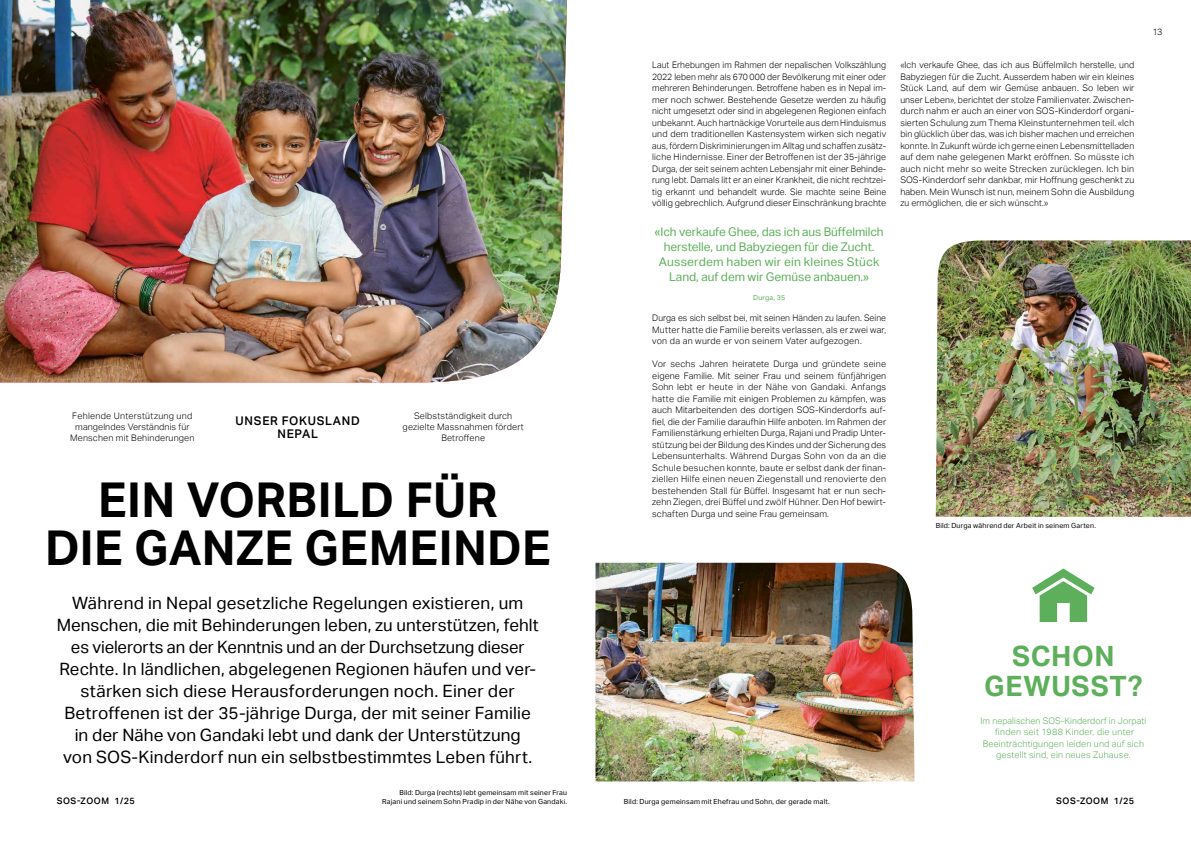
<style>
.page{position:relative;width:1191px;height:842px;background:#fff}
.page>*{position:absolute;margin:0;border:0;box-sizing:border-box;transform-origin:0 0}
.t1{font:700 48px/48px "Aktiv Grotesk";letter-spacing:.01em;color:#000;text-align:center}
.t2{font:700 28px/30px "Aktiv Grotesk";letter-spacing:.03em;color:#5daf5b;text-align:center}
.t3{font:17px/22px "Aktiv Grotesk";letter-spacing:.01em;color:#000;text-align:center}
.t4{font:12px/15px "Aktiv Grotesk";letter-spacing:-.005em;color:#5daf5b;text-align:center}
.t5{font:500 12px/13px "Aktiv Grotesk";letter-spacing:.06em;color:#000;text-align:center}
.t6{font:300 9px/11.5px "Aktiv Grotesk";letter-spacing:.015em;color:#000;text-align:justify}
.t7{font:300 9px/11.5px "Aktiv Grotesk";letter-spacing:.015em;color:#000;text-align:justify;scale:.96 1}
.t8{font:300 9px/11.5px "Aktiv Grotesk";letter-spacing:.02em;color:#5daf5b;text-align:center}
.t9{font:500 9px "Aktiv Grotesk";letter-spacing:.065em;color:#000}
.t10{font:7px/9.5px "Aktiv Grotesk";letter-spacing:.03em;color:#000;text-align:right}
.t11{font:7px "Aktiv Grotesk";letter-spacing:.03em;color:#5daf5b}
</style>
<div class="page">
<img style="left:0;top:0;width:567px;height:382px">
<img style="left:935px;top:240px;width:256px;height:277px">
<svg style="left:1032px;top:568px;width:62px;height:54px"></svg>
<img style="left:595px;top:563px;width:319px;height:218px">
<p class="t6" style="left:70px;top:410px;width:126px;line-height:11px;text-align:center">Fehlende Unterstützung und mangelndes Verständnis für<br>Menschen mit Behinderungen</p>
<h3 class="t5" style="left:236px;top:414px;width:126px">UNSER FOKUSLAND<br>NEPAL</h3>
<p class="t6" style="left:402px;top:410px;width:123px;line-height:11px;text-align:center">Selbstständigkeit durch gezielte Massnahmen fördert<br>Betroffene</p>
<h1 class="t1" style="left:45px;top:476px;width:507px">EIN VORBILD FÜR<br>DIE GANZE GEMEINDE</h1>
<p class="t3" style="left:57px;top:592px;width:483px">Während in Nepal gesetzliche Regelungen existieren, um Menschen, die mit Behinderungen leben, zu unterstützen, fehlt es vielerorts an der Kenntnis und an der Durchsetzung dieser Rechte. In ländlichen, abgelegenen Regionen häufen und ver&shy;stärken sich diese Herausforderungen noch. Einer der Betroffenen ist der 35-jährige Durga, der mit seiner Familie in der Nähe von Gandaki lebt und dank der Unterstützung<br>von SOS-Kinderdorf nun ein selbstbestimmtes Leben führt.</p>
<p class="t7" style="left:652px;top:59px;width:245px">Laut Erhebungen im Rahmen der nepalischen Volkszählung 2022 leben mehr als 670 000 der Bevölkerung mit einer oder mehreren Behinderungen. Betroffene haben es in Nepal im&shy;mer noch schwer. Bestehende Gesetze werden zu häufig nicht umgesetzt oder sind in abgelegenen Regionen einfach unbekannt. Auch hartnäckige Vorurteile aus dem Hinduismus und dem traditionellen Kastensystem wirken sich negativ aus, fördern Diskriminierungen im Alltag und schaffen zusätz&shy;liche Hindernisse. Einer der Betroffenen ist der 35-jährige Durga, der seit seinem achten Lebensjahr mit einer Behinde&shy;rung lebt. Damals litt er an einer Krankheit, die nicht rechtzei&shy;tig erkannt und behandelt wurde. Sie machte seine Beine völlig gebrechlich. Aufgrund dieser Einschränkung brachte</p>
<h3 class="t4" style="left:654px;top:224px;width:230px">«Ich verkaufe Ghee, das ich aus Büffelmilch herstelle, und Babyziegen für die Zucht.<br>Ausserdem haben wir ein kleines Stück Land, auf dem wir Gemüse anbauen.»</h3>
<p class="t11" style="left:753px;top:293px;width:33px">Durga, 35</p>
<p class="t7" style="left:652px;top:312px;width:245px">Durga es sich selbst bei, mit seinen Händen zu laufen. Seine Mutter hatte die Familie bereits verlassen, als er zwei war, von da an wurde er von seinem Vater aufgezogen.</p>
<p class="t6" style="left:652px;top:358px;width:235px">Vor sechs Jahren heiratete Durga und gründete seine eigene Familie. Mit seiner Frau und seinem fünfjährigen Sohn lebt er heute in der Nähe von Gandaki. Anfangs hatte die Familie mit einigen Problemen zu kämpfen, was auch Mitarbeitenden des dortigen SOS-Kinderdorfs auf&shy;fiel, die der Familie daraufhin Hilfe anboten. Im Rahmen der Familienstärkung erhielten Durga, Rajani und Pradip Unter&shy;stützung bei der Bildung des Kindes und der Sicherung des Lebensunterhalts. Während Durgas Sohn von da an die Schule besuchen konnte, baute er selbst dank der finan&shy;ziellen Hilfe einen neuen Ziegenstall und renovierte den bestehenden Stall für Büffel. Insgesamt hat er nun sech&shy;zehn Ziegen, drei Büffel und zwölf Hühner. Den Hof bewirt&shy;schaften Durga und seine Frau gemeinsam.</p>
<p class="t6" style="left:900px;top:59px;width:235px">«Ich verkaufe Ghee, das ich aus Büffelmilch herstelle, und Babyziegen für die Zucht. Ausserdem haben wir ein kleines Stück Land, auf dem wir Gemüse anbauen. So leben wir unser Leben», berichtet der stolze Familienvater. Zwischen&shy;durch nahm er auch an einer von SOS-Kinderdorf organi&shy;sierten Schulung zum Thema Kleinstunternehmen teil. «Ich bin glücklich über das, was ich bisher machen und erreichen konnte. In Zukunft würde ich gerne einen Lebensmittelladen auf dem nahe gelegenen Markt eröffnen. So müsste ich auch nicht mehr so weite Strecken zurücklegen. Ich bin SOS-Kinderdorf sehr dankbar, mir Hoffnung geschenkt zu haben. Mein Wunsch ist nun, meinem Sohn die Ausbildung zu ermöglichen, die er sich wünscht.»</p>
<p class="t10" style="left:935px;top:521px;width:162px">Bild: Durga während der Arbeit in seinem Garten.</p>
<p class="t6" style="left:1152px;top:26px;width:12px">13</p>
<h2 class="t2" style="left:984px;top:642px;width:160px">SCHON<br>GEWUSST?</h2>
<p class="t8" style="left:980px;top:715px;width:167px">Im nepalischen SOS-Kinderdorf in Jorpati finden seit 1988 Kinder, die unter Beeinträchtigungen leiden und auf sich gestellt sind, ein neues Zuhause.</p>
<p class="t10" style="left:382px;top:787px;width:186px">Bild: Durga (rechts) lebt gemeinsam mit seiner Frau<br>Rajani und seinem Sohn Pradip in der Nähe von Gandaki.</p>
<p class="t10" style="left:624px;top:797px;width:207px">Bild: Durga gemeinsam mit Ehefrau und Sohn, der gerade malt.</p>
<p class="t9" style="left:57px;top:796px;width:80px">SOS-ZOOM 1/25</p>
<p class="t9" style="left:1056px;top:796px;width:80px">SOS-ZOOM 1/25</p>
</div>
